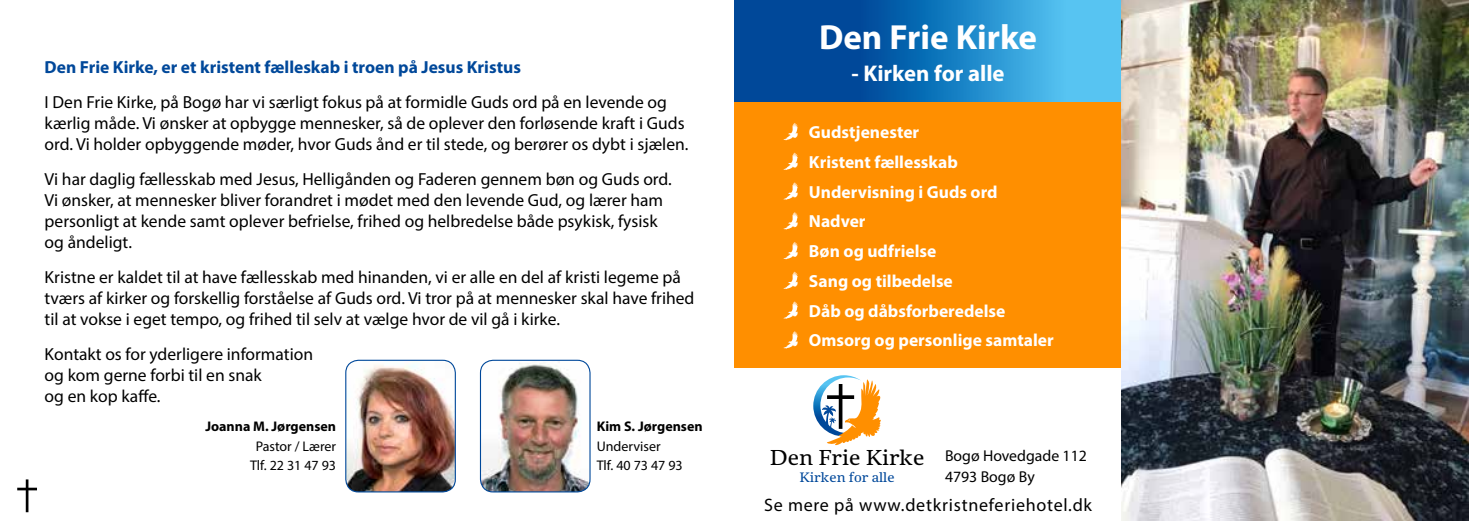
<style>
.page{position:relative;width:1469px;height:521px;background:#fff}
.page>*{position:absolute;margin:0;border:0;box-sizing:border-box;transform-origin:0 0}
.t1{font:700 35px "Myriad Pro";color:#fff}
.t2{font:700 22.75px "Myriad Pro";color:#fff}
.t3{font:300 21.53px "Kunstuff";color:#000}
.t4{font:18.03px "Myriad Pro";letter-spacing:.04em;color:#000}
.t5{font:17.5px/21px "Myriad Pro";color:#000}
.t6{font:700 17.5px/29.8px "Myriad Pro";color:#fff}
.t7{font:700 17.5px "Myriad Pro";color:#00489a}
.t8{font:15.75px/21px "Myriad Pro";color:#000}
.t9{font:14px/19.2px "Myriad Pro";color:#000;text-align:center}
.t10{font:700 14px "Myriad Pro";color:#000}
.t11{font:300 13.65px "Kunstuff";color:#00489a}
</style>
<div class="page">
<hr style="left:26px;top:479px;width:2px;height:33px;background:#000">
<hr style="left:17px;top:488px;width:20px;height:2px;background:#000">
<img style="left:346px;top:360px;width:109px;height:132px">
<div style="left:345px;top:360px;width:111px;height:132px;border:1px solid #00489a;border-radius:13px"></div>
<img style="left:480px;top:360px;width:110px;height:132px">
<div style="left:480px;top:360px;width:110px;height:132px;border:1px solid #00489a;border-radius:13px"></div>
<div style="left:734px;top:0;width:387px;height:367px;background:#ff8f00"></div>
<svg style="left:734px;top:0;width:387px;height:102px;background:#1c78bc"></svg>
<img style="left:1121px;top:0;width:347px;height:521px">
<svg style="left:813px;top:375px;width:68px;height:71px"></svg>
<svg style="left:783px;top:123px;width:15px;height:17px"></svg>
<svg style="left:783px;top:153px;width:15px;height:17px"></svg>
<svg style="left:783px;top:182px;width:15px;height:18px"></svg>
<svg style="left:783px;top:212px;width:15px;height:18px"></svg>
<svg style="left:783px;top:242px;width:15px;height:17px"></svg>
<svg style="left:783px;top:272px;width:15px;height:17px"></svg>
<svg style="left:783px;top:301px;width:15px;height:18px"></svg>
<svg style="left:783px;top:331px;width:15px;height:18px"></svg>
<h1 class="t1" style="left:819px;top:14px;width:219px">Den Frie Kirke</h1>
<h2 class="t2" style="left:851px;top:58px;width:155px">- Kirken for alle</h2>
<p class="t7" style="left:45px;top:55px;width:478px">Den Frie Kirke, er et kristent fælleskab i troen på Jesus Kristus</p>
<p class="t5" style="left:45px;top:91px;width:645px">I Den Frie Kirke, på Bogø har vi særligt fokus på at formidle Guds ord på en levende og kærlig måde. Vi ønsker at opbygge mennesker, så de oplever den forløsende kraft i Guds ord. Vi holder opbyggende møder, hvor Guds ånd er til stede, og berører os dybt i sjælen.</p>
<p class="t5" style="left:45px;top:168px;width:628px">Vi har daglig fællesskab med Jesus, Helligånden og Faderen gennem bøn og Guds ord.<br>Vi ønsker, at mennesker bliver forandret i mødet med den levende Gud, og lærer ham personligt at kende samt oplever befrielse, frihed og helbredelse både psykisk, fysisk og åndeligt.</p>
<p class="t5" style="left:45px;top:266px;width:651px">Kristne er kaldet til at have fællesskab med hinanden, vi er alle en del af kristi legeme på tværs af kirker og forskellig forståelse af Guds ord. Vi tror på at mennesker skal have frihed til at vokse i eget tempo, og frihed til selv at vælge hvor de vil gå i kirke.</p>
<p class="t5" style="left:45px;top:343px;width:270px">Kontakt os for yderligere information og kom gerne forbi til en snak<br>og en kop kaffe.</p>
<p class="t10" style="left:205px;top:417px;width:132px">Joanna M. Jørgensen</p>
<p class="t9" style="left:250px;top:436px;width:88px">Pastor / Lærer<br>Tlf. 22 31 47 93</p>
<p class="t6" style="left:809px;top:117px;width:246px">Gudstjenester<br>Kristent fællesskab<br>Undervisning i Guds ord<br>Nadver<br>Bøn og udfrielse<br>Sang og tilbedelse<br>Dåb og dåbsforberedelse<br>Omsorg og personlige samtaler</p>
<p class="t10" style="left:597px;top:417px;width:107px">Kim S. Jørgensen</p>
<p class="t9" style="left:597px;top:436px;width:88px;text-align:left">Underviser<br>Tlf. 40 73 47 93</p>
<p class="t3" style="left:769px;top:444px;width:156px">Den Frie Kirke</p>
<p class="t11" style="left:799px;top:469px;width:96px">Kirken for alle</p>
<p class="t8" style="left:945px;top:445px;width:143px">Bogø Hovedgade 112<br>4793 Bogø By</p>
<p class="t4" style="left:764px;top:494px;width:329px">Se mere på www.detkristneferiehotel.dk</p>
</div>
